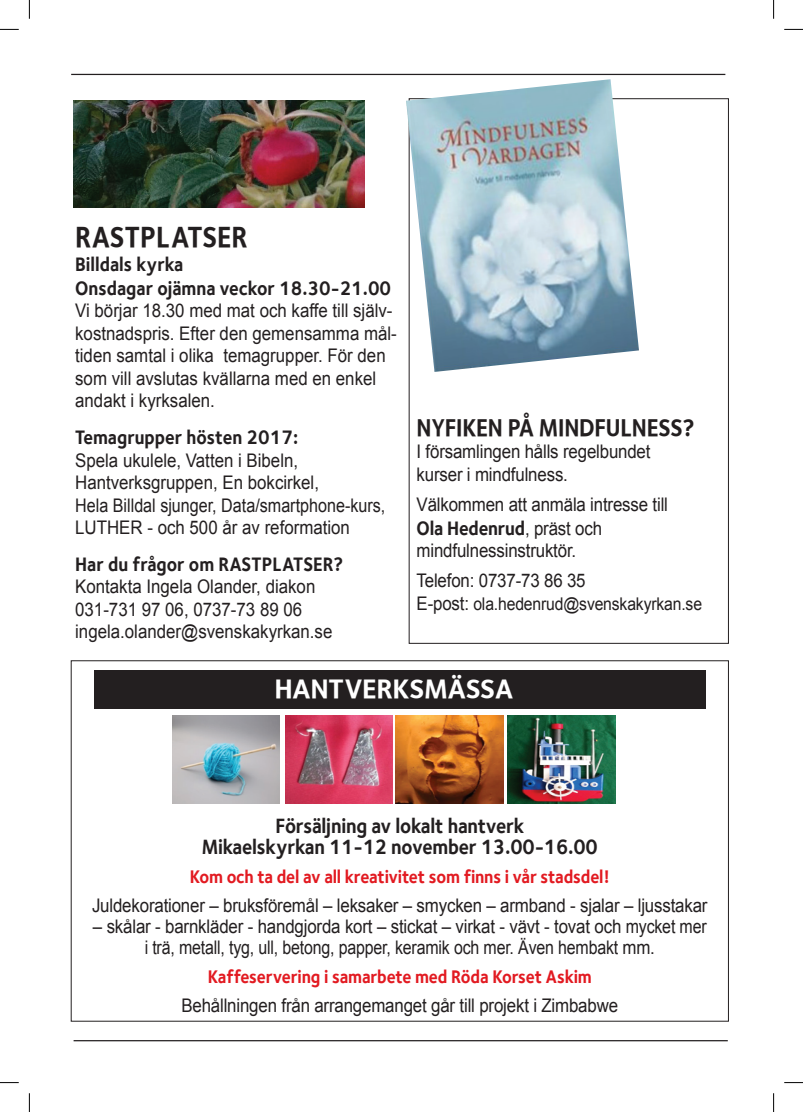
<style>
.page{position:relative;width:803px;height:1112px;background:#fff}
.page>*{position:absolute;margin:0;border:0;box-sizing:border-box;transform-origin:0 0}
.t1{font:30px "Foundry Sterling Bold Expert";color:#231f20;scale:.9 1}
.t2{font:27.5px "Foundry Sterling Bold Expert";color:#fff}
.t3{font:25px "Foundry Sterling Bold Expert";letter-spacing:-.01em;color:#231f20;scale:.9 1}
.t4{font:700 21.25px/21.2px "Foundry Sterling";letter-spacing:-.01em;color:#231f20;text-align:center;scale:.9 1}
.t5{font:700 20px/24px "Foundry Sterling";color:#231f20;scale:.9 1}
.t6{font:18.75px/22.5px "Arial";letter-spacing:-.01em;color:#231f20;scale:.9 1}
.t7{font:700 18.75px "Foundry Sterling";letter-spacing:-.01em;color:#e21a21;scale:.9 1}
.t8{font:17.5px "Arial";letter-spacing:-.01em;color:#231f20;scale:.9 1}
.s1{font-family:"Arial";font-weight:400;font-size:18.75px}
.s2{font-size:18.75px}
</style>
<div class="page">
<hr style="left:74px;top:1039px;width:654px;height:2px;background:#231f20">
<hr style="left:71px;top:74px;width:654px;height:1px;background:#231f20">
<img style="left:74px;top:100px;width:290px;height:108px">
<img style="left:173px;top:715px;width:107px;height:88px">
<img style="left:285px;top:715px;width:108px;height:88px">
<img style="left:396px;top:715px;width:107px;height:88px">
<img style="left:508px;top:715px;width:107px;height:88px">
<div style="left:94px;top:670px;width:611px;height:38px;background:#231f20"></div>
<img style="left:406px;top:79px;width:233px;height:293px">
<svg style="left:0;top:29px;width:19px;height:1px"></svg>
<svg style="left:784px;top:29px;width:19px;height:1px"></svg>
<svg style="left:0;top:1082px;width:19px;height:1px"></svg>
<svg style="left:784px;top:1082px;width:19px;height:1px"></svg>
<svg style="left:29px;top:0;width:1px;height:19px"></svg>
<svg style="left:29px;top:1093px;width:1px;height:18px"></svg>
<svg style="left:773px;top:0;width:1px;height:19px"></svg>
<svg style="left:773px;top:1093px;width:1px;height:18px"></svg>
<h1 class="t1" style="left:75px;top:219px;width:19px">RASTPLATSER</h1>
<p class="t5" style="left:75px;top:252px;width:353px">Billdals kyrka<br>Onsdagar ojämna veckor 18.30-21.00</p>
<p class="t6" style="left:75px;top:300px;width:359px">Vi börjar 18.30 med mat och kaffe till själv&shy;kostnadspris. Efter den gemensamma mål&shy;tiden samtal i olika temagrupper. För den som vill avslutas kvällarna med en enkel andakt i kyrksalen.</p>
<p class="t5" style="left:75px;top:425px;width:249px">Temagrupper hösten 2017:</p>
<p class="t6" style="left:75px;top:449px;width:346px">Spela ukulele, Vatten i Bibeln, Hantverksgruppen, En bokcirkel,<br>Hela Billdal sjunger, Data/smartphone-kurs, LUTHER - och 500 år av reformation</p>
<p class="t5" style="left:75px;top:551px;width:299px">Har du frågor om RASTPLATSER?</p>
<p class="t6" style="left:75px;top:575px;width:287px">Kontakta Ingela Olander, diakon<br>031-731 97 06, 0737-73 89 06 ingela.olander@svenskakyrkan.se</p>
<h3 class="t3" style="left:417px;top:412px;width:310px">NYFIKEN PÅ MINDFULNESS?</h3>
<p class="t6" style="left:417px;top:440px;width:261px">I församlingen hålls regelbundet kurser i mindfulness.</p>
<p class="t6" style="left:417px;top:493px;width:281px">Välkommen att anmäla intresse till</p>
<p class="t5" style="left:417px;top:515px;width:208px">Ola Hedenrud<span class="s1">, präst och</span></p>
<p class="t6" style="left:417px;top:535px;width:189px;line-height:30px">mindfulnessinstruktör.<br>Telefon: 0737-73 86 35</p>
<p class="t8" style="left:417px;top:592px;width:319px"><span class="s2">E-post:</span> ola.hedenrud@svenskakyrkan.se</p>
<h2 class="t2" style="left:274px;top:671px;width:18px">HANTVER</h2>
<h2 class="t2" style="left:393px;top:671px;width:35px">KSMÄSSA</h2>
<p class="t4" style="left:202px;top:814px;width:442px">Försäljning av lokalt hantverk<br>Mikaelskyrkan 11-12 november 13.00-16.00</p>
<p class="t7" style="left:190px;top:865px;width:468px">Kom och ta del av all kreativitet som finns i vår stadsdel!</p>
<p class="t6" style="left:92px;top:893px;width:685px">Juldekorationer – bruksföremål – leksaker – smycken – armband - sjalar – ljusstakar</p>
<p class="t6" style="left:93px;top:915px;width:683px;line-height:21.2px;text-align:center">– skålar - barnkläder - handgjorda kort – stickat – virkat - vävt - tovat och mycket mer i trä, metall, tyg, ull, betong, papper, keramik och mer. Även hembakt mm.</p>
<p class="t7" style="left:208px;top:965px;width:428px">Kaffeservering i samarbete med Röda Korset Askim</p>
<p class="t6" style="left:181px;top:993px;width:487px">Behållningen från arrangemanget går till projekt i Zimbabwe</p>
</div>
